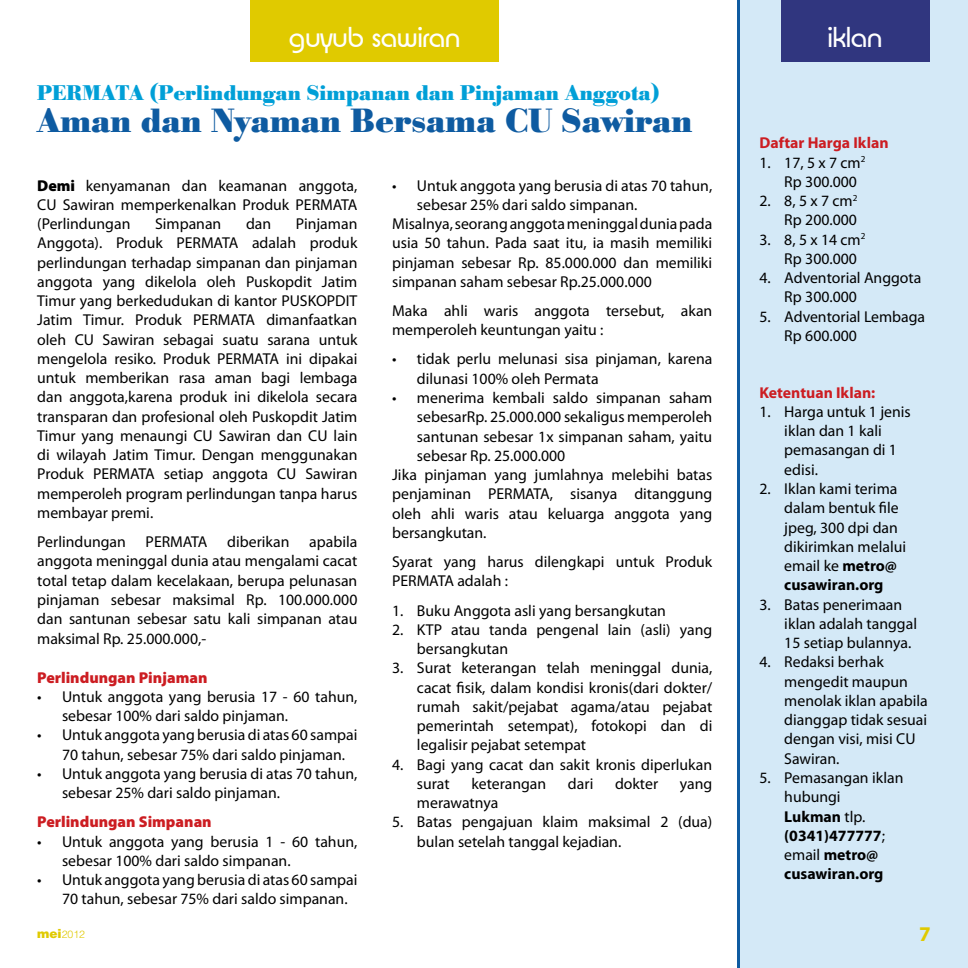
<style>
.page{position:relative;width:968px;height:968px;background:#fff}
.page>*{position:absolute;margin:0;border:0;box-sizing:border-box;transform-origin:0 0}
.t1{font:33.25px "Poster";color:#0e5ba1}
.t2{font:28px "Brian Becker";color:#fff}
.t3{font:21px "Poster";color:#009fd7}
.t4{font:15.75px/19.2px "Myriad Pro";color:#000}
.t5{font:700 15.75px/19.2px "Myriad Pro";color:#000}
.t6{font:900 15.75px "Myriad Pro";color:#cc1d22}
.t7{font:700 15.75px "Myriad Pro";color:#cc1d22}
.t8{font:300 10.5px "Helvetica LT Std";color:#e0ca00}
.s1{font-weight:900}
.s2{font-weight:900;font-size:12.25px}
.s3{font-weight:700}
.s4{font-weight:400}
</style>
<div class="page">
<div style="left:739px;top:0;width:228px;height:967px;background:#d4e9f7"></div>
<div style="left:780px;top:0;width:149px;height:62px;background:#30367f"></div>
<div style="left:251px;top:0;width:248px;height:62px;background:#e0ca00"></div>
<h2 class="t2" style="left:289px;top:21px;width:172px">guyub sawiran</h2>
<h3 class="t3" style="left:37px;top:81px;width:623px">PERMATA (Perlindungan Simpanan dan Pinjaman Anggota)</h3>
<h1 class="t1" style="left:37px;top:101px;width:656px">Aman dan Nyaman Bersama CU Sawiran</h1>
<p class="t4" style="left:37px;top:175px;width:321px;text-align:justify"><span class="s1">Demi</span> kenyamanan dan keamanan anggota, CU Sawiran memperkenalkan Produk PERMATA (Perlindungan</p>
<p class="t4" style="left:155px;top:214px;width:68px">Simpanan</p>
<p class="t4" style="left:246px;top:214px;width:27px">dan</p>
<p class="t4" style="left:37px;top:214px;width:321px;text-align:justify;text-indent:259px">Pinjaman Anggota). Produk PERMATA adalah produk perlindungan terhadap simpanan dan pinjaman anggota yang dikelola oleh Puskopdit Jatim Timur yang berkedudukan di kantor PUSKOPDIT Jatim Timur. Produk PERMATA dimanfaatkan oleh CU Sawiran sebagai suatu sarana untuk mengelola resiko. Produk PERMATA ini dipakai untuk memberikan rasa aman bagi lembaga dan anggota,karena produk ini dikelola secara transparan dan profesional oleh Puskopdit Jatim Timur yang menaungi CU Sawiran dan CU lain di wilayah Jatim Timur. Dengan menggunakan Produk PERMATA setiap anggota CU Sawiran memperoleh program perlindungan tanpa harus membayar premi.</p>
<p class="t4" style="left:37px;top:532px;width:90px">Perlindungan</p>
<p class="t4" style="left:146px;top:532px;width:63px">PERMATA</p>
<p class="t4" style="left:227px;top:532px;width:64px">diberikan</p>
<p class="t4" style="left:37px;top:532px;width:321px;text-align:justify;text-indent:272px">apabila anggota meninggal dunia atau mengalami cacat total tetap dalam kecelakaan, berupa pelunasan pinjaman sebesar maksimal Rp. 100.000.000 dan santunan sebesar satu kali simpanan atau maksimal Rp. 25.000.000,-</p>
<p class="t6" style="left:37px;top:666px;width:172px">Perlindungan Pinjaman</p>
<p class="t4" style="left:62px;top:686px;width:297px;text-indent:-25px">• Untuk anggota yang berusia 17 - 60 tahun, sebesar 100% dari saldo pinjaman.</p>
<p class="t4" style="left:62px;top:725px;width:297px;text-indent:-25px">• Untuk anggota yang berusia di atas 60 sampai<br>70 tahun, sebesar 75% dari saldo pinjaman.</p>
<p class="t4" style="left:62px;top:763px;width:297px;text-indent:-25px">• Untuk anggota yang berusia di atas 70 tahun, sebesar 25% dari saldo pinjaman.</p>
<p class="t6" style="left:37px;top:811px;width:176px">Perlindungan Simpanan</p>
<p class="t4" style="left:62px;top:831px;width:297px;text-indent:-25px">• Untuk anggota yang berusia 1 - 60 tahun, sebesar 100% dari saldo simpanan.</p>
<p class="t4" style="left:62px;top:869px;width:297px;text-indent:-25px">• Untuk anggota yang berusia di atas 60 sampai<br>70 tahun, sebesar 75% dari saldo simpanan.</p>
<p class="t8" style="left:37px;top:927px;width:49px"><span class="s2">mei</span>2012</p>
<p class="t4" style="left:392px;top:175px;width:321px">• Untuk anggota yang berusia di atas 70 tahun,</p>
<p class="t4" style="left:417px;top:194px;width:222px">sebesar 25% dari saldo simpanan.</p>
<p class="t4" style="left:392px;top:214px;width:321px">Misalnya, seorang anggota meninggal dunia pada</p>
<p class="t4" style="left:392px;top:233px;width:321px">usia 50 tahun. Pada saat itu, ia masih memiliki</p>
<p class="t4" style="left:392px;top:252px;width:321px">pinjaman sebesar Rp. 85.000.000 dan memiliki</p>
<p class="t4" style="left:392px;top:271px;width:261px">simpanan saham sebesar Rp.25.000.000</p>
<p class="t4" style="left:392px;top:301px;width:321px">Maka ahli waris anggota tersebut, akan memperoleh keuntungan yaitu :</p>
<p class="t4" style="left:417px;top:349px;width:297px;text-indent:-25px">• tidak perlu melunasi sisa pinjaman, karena dilunasi 100% oleh Permata</p>
<p class="t4" style="left:392px;top:388px;width:321px">• menerima kembali saldo simpanan saham</p>
<p class="t4" style="left:417px;top:407px;width:297px">sebesarRp. 25.000.000 sekaligus memperoleh</p>
<p class="t4" style="left:417px;top:426px;width:297px">santunan sebesar 1x simpanan saham, yaitu</p>
<p class="t4" style="left:417px;top:445px;width:150px">sebesar Rp. 25.000.000</p>
<p class="t4" style="left:392px;top:465px;width:321px">Jika pinjaman yang jumlahnya melebihi batas</p>
<p class="t4" style="left:392px;top:484px;width:321px">penjaminan PERMATA, sisanya ditanggung</p>
<p class="t4" style="left:392px;top:503px;width:321px">oleh ahli waris atau keluarga anggota yang</p>
<p class="t4" style="left:392px;top:522px;width:96px">bersangkutan.</p>
<p class="t4" style="left:392px;top:552px;width:321px">Syarat yang harus dilengkapi untuk Produk<br>PERMATA adalah :</p>
<p class="t4" style="left:392px;top:600px;width:275px">1. Buku Anggota asli yang bersangkutan</p>
<p class="t4" style="left:417px;top:619px;width:297px;text-indent:-25px">2. KTP atau tanda pengenal lain (asli) yang bersangkutan</p>
<p class="t4" style="left:417px;top:658px;width:297px;text-align:justify;text-indent:-25px">3. Surat keterangan telah meninggal dunia, cacat fisik, dalam kondisi kronis(dari dokter/ rumah sakit/pejabat agama/atau pejabat pemerintah setempat), fotokopi dan di legalisir pejabat setempat</p>
<p class="t4" style="left:417px;top:754px;width:297px;text-indent:-25px">4. Bagi yang cacat dan sakit kronis diperlukan surat</p>
<p class="t4" style="left:471px;top:773px;width:76px">keterangan</p>
<p class="t4" style="left:568px;top:773px;width:27px">dari</p>
<p class="t4" style="left:615px;top:773px;width:45px">dokter</p>
<p class="t4" style="left:679px;top:773px;width:34px">yang</p>
<p class="t4" style="left:417px;top:792px;width:83px">merawatnya</p>
<p class="t4" style="left:417px;top:812px;width:297px;text-indent:-25px">5. Batas pengajuan klaim maksimal 2 (dua) bulan setelah tanggal kejadian.</p>
<h2 class="t2" style="left:827px;top:21px;width:56px">iklan</h2>
<p class="t7" style="left:759px;top:133px;width:131px">Daftar Harga Iklan</p>
<p class="t4" style="left:784px;top:152px;width:83px;text-indent:-25px">1. 17, 5 x 7 cm<sup>2<br></sup>Rp 300.000</p>
<p class="t4" style="left:759px;top:191px;width:99px;text-align:right">2. 8, 5 x 7 cm<sup>2<br></sup>Rp 200.000</p>
<p class="t4" style="left:784px;top:229px;width:83px;text-indent:-25px">3. 8, 5 x 14 cm<sup>2<br></sup>Rp 300.000</p>
<p class="t4" style="left:784px;top:268px;width:139px;text-indent:-25px">4. Adventorial Anggota<br>Rp 300.000</p>
<p class="t4" style="left:784px;top:306px;width:142px;text-indent:-25px">5. Adventorial Lembaga<br>Rp 600.000</p>
<p class="t7" style="left:759px;top:382px;width:117px">Ketentuan Iklan:</p>
<p class="t4" style="left:784px;top:402px;width:128px;text-indent:-25px">1. Harga untuk 1 jenis iklan dan 1 kali pemasangan di 1 edisi.</p>
<p class="t4" style="left:784px;top:479px;width:123px;text-indent:-25px">2. Iklan kami terima dalam bentuk file jpeg, 300 dpi dan dikirimkan melalui email ke <span class="s3">metro@ cusawiran.org</span></p>
<p class="t4" style="left:784px;top:594px;width:134px;text-indent:-25px">3. Batas penerimaan iklan adalah tanggal<br>15 setiap bulannya.</p>
<p class="t4" style="left:784px;top:652px;width:145px;text-indent:-25px">4. Redaksi berhak mengedit maupun menolak iklan apabila dianggap tidak sesuai dengan visi, misi CU<br>Sawiran.</p>
<p class="t5" style="left:784px;top:767px;width:121px;text-indent:-25px"><span class="s4">5. Pemasangan iklan hubungi<br></span>Lukman <span class="s4">tlp. </span>(0341)477777<span class="s4">; email</span> metro@ cusawiran.org</p>
</div>
